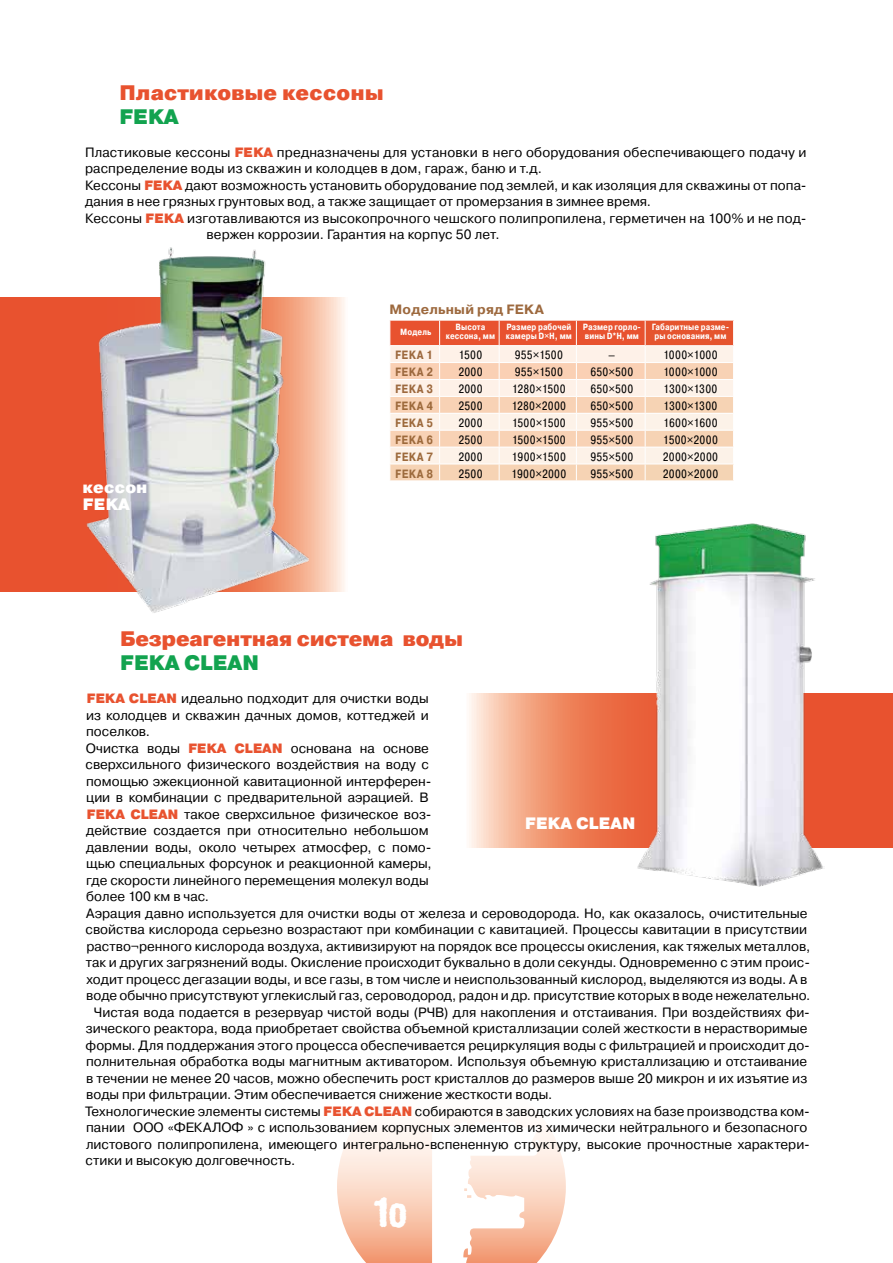
<style>
.page{position:relative;width:893px;height:1263px;background:#fff}
.page>*{position:absolute;margin:0;border:0;box-sizing:border-box;transform-origin:0 0}
.t1{font:42px "Hermes Rough C";color:#fff}
.t2{font:900 21px "Pragmatica";letter-spacing:-.01em;color:#e8522f}
.t3{font:900 21px "Pragmatica";letter-spacing:-.01em;color:#12a34f}
.t4{font:900 16.5px/16.5px "Pragmatica";color:#fff}
.t5{font:13.5px "Pragmatica";color:#000}
.t6{font:700 13.5px "Pragmatica";letter-spacing:.015em;color:#9d693e}
.t7{font:12px "Pragmatica Cond";letter-spacing:.015em;color:#000}
.t8{font:700 12px "Pragmatica Cond";letter-spacing:.025em;color:#9d6a3c}
.t9{font:700 12px "Pragmatica Cond";letter-spacing:.025em;color:#9d693e}
.t10{font:700 12px "Pragmatica Cond";color:#9d6b3d}
.t11{font:700 9px/9px "Pragmatica Cond";letter-spacing:.005em;color:#fff;text-align:center}
.s1{font-weight:900;color:#e8522f}
</style>
<div class="page">
<svg style="left:337px;top:1128px;width:218px;height:135px"></svg>
<svg style="left:389px;top:320px;width:345px;height:161px;background:#f7ceba"></svg>
<hr style="left:645px;top:464px;width:89px;height:1px;background:#fff">
<hr style="left:645px;top:480px;width:89px;height:1px;background:#fff">
<svg style="left:0;top:297px;width:345px;height:294px;background:#ed785a"></svg>
<img style="left:83px;top:247px;width:228px;height:366px">
<svg style="left:469px;top:693px;width:424px;height:154px;background:#ee8462"></svg>
<img style="left:636px;top:523px;width:188px;height:363px">
<h2 class="t2" style="left:119px;top:79px;width:266px">Пластиковые кессоны</h2>
<h2 class="t3" style="left:119px;top:103px;width:61px">FEKA</h2>
<p class="t5" style="left:85px;top:144px;width:723px">Пластиковые кессоны <span class="s1">FEKA</span> предназначены для установки в него оборудования обеспечивающего подачу и</p>
<p class="t5" style="left:85px;top:160px;width:458px">распределение воды из скважин и колодцев в дом, гараж, баню и т.д.</p>
<p class="t5" style="left:85px;top:177px;width:723px">Кессоны <span class="s1">FEKA</span> дают возможность установить оборудование под землей, и как изоляция для скважины от попа-</p>
<p class="t5" style="left:85px;top:193px;width:567px">дания в нее грязных грунтовых вод, а также защищает от промерзания в зимнее время.</p>
<p class="t5" style="left:85px;top:210px;width:723px">Кессоны <span class="s1">FEKA</span> изготавливаются из высокопрочного чешского полипропилена, герметичен на 100% и не под-</p>
<p class="t5" style="left:207px;top:226px;width:294px">вержен коррозии. Гарантия на корпус 50 лет.</p>
<p class="t4" style="left:83px;top:480px;width:66px">кессон<br>FEKA</p>
<p class="t6" style="left:390px;top:300px;width:156px">Модельный ряд FEKA</p>
<p class="t11" style="left:400px;top:328px;width:33px">Модель</p>
<p class="t11" style="left:446px;top:323px;width:51px">Высота кессона, мм</p>
<p class="t11" style="left:506px;top:323px;width:67px;text-align:left">Размер рабочей камеры D×H, мм</p>
<p class="t11" style="left:583px;top:323px;width:60px;text-align:left">Размер горло&shy;вины D*H, мм</p>
<p class="t11" style="left:652px;top:323px;width:79px">Габаритные разме&shy;ры основания, мм</p>
<p class="t9" style="left:395px;top:348px;width:40px">FEKA 1</p>
<p class="t7" style="left:459px;top:348px;width:25px">1500</p>
<p class="t7" style="left:515px;top:348px;width:50px">955×1500</p>
<p class="t7" style="left:608px;top:348px;width:9px">–</p>
<p class="t7" style="left:663px;top:348px;width:56px">1000×1000</p>
<p class="t9" style="left:395px;top:365px;width:40px">FEKA 2</p>
<p class="t7" style="left:458px;top:364px;width:26px">2000</p>
<p class="t7" style="left:515px;top:364px;width:50px">955×1500</p>
<p class="t7" style="left:590px;top:364px;width:44px">650×500</p>
<p class="t7" style="left:663px;top:364px;width:56px">1000×1000</p>
<p class="t9" style="left:395px;top:381px;width:40px">FEKA 3</p>
<p class="t7" style="left:458px;top:381px;width:26px">2000</p>
<p class="t7" style="left:512px;top:381px;width:55px">1280×1500</p>
<p class="t7" style="left:590px;top:381px;width:44px">650×500</p>
<p class="t7" style="left:664px;top:381px;width:55px">1300×1300</p>
<p class="t8" style="left:395px;top:398px;width:40px">FEKA 4</p>
<p class="t7" style="left:458px;top:398px;width:26px">2500</p>
<p class="t7" style="left:512px;top:398px;width:56px">1280×2000</p>
<p class="t7" style="left:590px;top:398px;width:44px">650×500</p>
<p class="t7" style="left:664px;top:398px;width:55px">1300×1300</p>
<p class="t8" style="left:395px;top:415px;width:40px">FEKA 5</p>
<p class="t7" style="left:458px;top:415px;width:26px">2000</p>
<p class="t7" style="left:512px;top:415px;width:55px">1500×1500</p>
<p class="t7" style="left:590px;top:415px;width:45px">955×500</p>
<p class="t7" style="left:663px;top:415px;width:56px">1600×1600</p>
<p class="t8" style="left:395px;top:432px;width:40px">FEKA 6</p>
<p class="t7" style="left:458px;top:432px;width:26px">2500</p>
<p class="t7" style="left:512px;top:432px;width:55px">1500×1500</p>
<p class="t7" style="left:590px;top:432px;width:45px">955×500</p>
<p class="t7" style="left:663px;top:432px;width:56px">1500×2000</p>
<p class="t8" style="left:395px;top:449px;width:40px">FEKA 7</p>
<p class="t7" style="left:458px;top:449px;width:26px">2000</p>
<p class="t7" style="left:512px;top:449px;width:56px">1900×1500</p>
<p class="t7" style="left:590px;top:449px;width:45px">955×500</p>
<p class="t7" style="left:663px;top:449px;width:57px">2000×2000</p>
<p class="t10" style="left:395px;top:466px;width:40px">FEKA 8</p>
<p class="t7" style="left:458px;top:466px;width:26px">2500</p>
<p class="t7" style="left:511px;top:466px;width:56px">1900×2000</p>
<p class="t7" style="left:590px;top:466px;width:45px">955×500</p>
<p class="t7" style="left:663px;top:466px;width:57px">2000×2000</p>
<h2 class="t2" style="left:120px;top:626px;width:345px">Безреагентная система воды</h2>
<h2 class="t3" style="left:120px;top:650px;width:141px">FEKA CLEAN</h2>
<p class="t5" style="left:87px;top:690px;width:344px"><span class="s1">FEKA CLEAN</span> идеально подходит для очистки воды</p>
<p class="t5" style="left:86px;top:707px;width:344px">из колодцев и скважин дачных домов, коттеджей и</p>
<p class="t5" style="left:86px;top:723px;width:65px">поселков.</p>
<p class="t5" style="left:86px;top:740px;width:345px">Очистка воды <span class="s1">FEKA CLEAN</span> основана на основе</p>
<p class="t5" style="left:86px;top:756px;width:345px">сверхсильного физического воздействия на воду с</p>
<p class="t5" style="left:86px;top:773px;width:347px">помощью эжекционной кавитационной интерферен-</p>
<p class="t5" style="left:86px;top:789px;width:344px">ции в комбинации с предварительной аэрацией. В</p>
<p class="t5" style="left:87px;top:806px;width:346px"><span class="s1">FEKA CLEAN</span> такое сверхсильное физическое воз-</p>
<p class="t5" style="left:86px;top:822px;width:344px">действие создается при относительно небольшом</p>
<p class="t5" style="left:86px;top:839px;width:347px">давлении воды, около четырех атмосфер, с помо-</p>
<p class="t5" style="left:86px;top:855px;width:347px">щью специальных форсунок и реакционной камеры,</p>
<p class="t5" style="left:86px;top:872px;width:344px">где скорости линейного перемещения молекул воды</p>
<p class="t5" style="left:86px;top:888px;width:124px">более 100 км в час.</p>
<p class="t5" style="left:86px;top:905px;width:723px">Аэрация давно используется для очистки воды от железа и сероводорода. Но, как оказалось, очистительные</p>
<p class="t5" style="left:86px;top:921px;width:723px">свойства кислорода серьезно возрастают при комбинации с кавитацией. Процессы кавитации в присутствии</p>
<p class="t5" style="left:86px;top:938px;width:725px">раство¬ренного кислорода воздуха, активизируют на порядок все процессы окисления, как тяжелых металлов,</p>
<p class="t5" style="left:86px;top:954px;width:726px">так и других загрязнений воды. Окисление происходит буквально в доли секунды. Одновременно с этим проис-</p>
<p class="t5" style="left:87px;top:971px;width:722px">ходит процесс дегазации воды, и все газы, в том числе и неиспользованный кислород, выделяются из воды. А в</p>
<p class="t5" style="left:86px;top:987px;width:726px">воде обычно присутствуют углекислый газ, сероводород, радон и др. присутствие которых в воде нежелательно.</p>
<p class="t5" style="left:94px;top:1004px;width:718px">Чистая вода подается в резервуар чистой воды (РЧВ) для накопления и отстаивания. При воздействиях фи-</p>
<p class="t5" style="left:86px;top:1020px;width:723px">зического реактора, вода приобретает свойства объемной кристаллизации солей жесткости в нерастворимые</p>
<p class="t5" style="left:86px;top:1037px;width:726px">формы. Для поддержания этого процесса обеспечивается рециркуляция воды с фильтрацией и происходит до-</p>
<p class="t5" style="left:86px;top:1053px;width:723px">полнительная обработка воды магнитным активатором. Используя объемную кристаллизацию и отстаивание</p>
<p class="t5" style="left:86px;top:1070px;width:723px">в течении не менее 20 часов, можно обеспечить рост кристаллов до размеров выше 20 микрон и их изъятие из</p>
<p class="t5" style="left:86px;top:1086px;width:468px">воды при фильтрации. Этим обеспечивается снижение жесткости воды.</p>
<p class="t5" style="left:85px;top:1103px;width:726px">Технологические элементы системы <span class="s1">FEKA CLEAN</span> собираются в заводских условиях на базе производства ком-</p>
<p class="t5" style="left:86px;top:1119px;width:723px">пании ООО «ФЕКАЛОФ » с использованием корпусных элементов из химически нейтрального и безопасного</p>
<p class="t5" style="left:86px;top:1136px;width:725px">листового полипропилена, имеющего интегрально-вспененную структуру, высокие прочностные характери-</p>
<p class="t5" style="left:86px;top:1152px;width:211px">стики и высокую долговечность.</p>
<p class="t4" style="left:525px;top:816px;width:112px">FEKA CLEAN</p>
<h1 class="t1" style="left:374px;top:1189px;width:34px">1o</h1>
</div>
